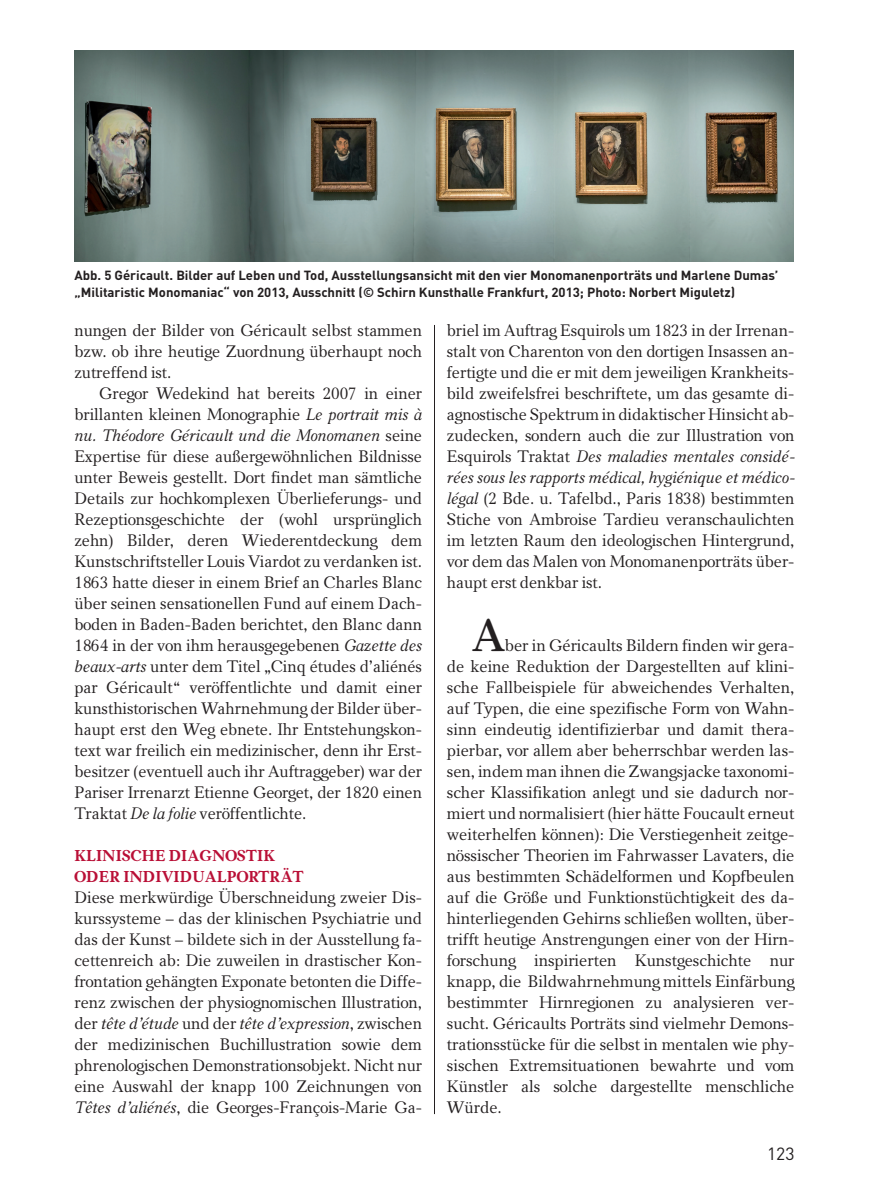
<style>
.page{position:relative;width:869px;height:1191px;background:#fff}
.page>*{position:absolute;margin:0;border:0;box-sizing:border-box;transform-origin:0 0}
.t1{font:600 45.68px "Carniola";color:#231f20}
.t2{font:17.5px "DINOT";color:#231f20}
.t3{font:16.62px/21px "Carniola";letter-spacing:-.005em;color:#231f20;text-align:justify}
.t4{font:700 15.75px/21px "Carniola";letter-spacing:-.005em;color:#b90f36}
.t5{font:700 13.12px/16.6px "DINOT";color:#231f20}
.s1{font-style:italic}
</style>
<div class="page">
<hr style="left:434px;top:325px;width:1px;height:789px;background:#231f20">
<img style="left:74px;top:51px;width:719px;height:210px">
<p class="t5" style="left:74px;top:269px;width:705px">Abb. 5 Géricault. Bilder auf Leben und Tod, Ausstellungsansicht mit den vier Monomanenporträts und Marlene Dumas’ „Militaristic Monomaniac“ von 2013, Ausschnitt (© Schirn Kunsthalle Frankfurt, 2013; Photo: Norbert Miguletz)</p>
<p class="t3" style="left:74px;top:320px;width:349px">nungen der Bilder von Géricault selbst stammen bzw. ob ihre heutige Zuordnung überhaupt noch zutreffend ist.</p>
<p class="t3" style="left:74px;top:383px;width:349px;text-indent:25px">Gregor Wedekind hat bereits 2007 in einer brillanten kleinen Monographie <span class="s1">Le portrait mis à nu. Théodore Géricault und die Monomanen</span> seine Expertise für diese außergewöhnlichen Bildnisse unter Beweis gestellt. Dort findet man sämtliche Details zur hochkomplexen Überlieferungs- und Rezeptionsgeschichte der (wohl ursprünglich zehn) Bilder, deren Wiederentdeckung dem Kunstschriftsteller Louis Viardot zu verdanken ist.<br>1863 hatte dieser in einem Brief an Charles Blanc über seinen sensationellen Fund auf einem Dach&shy;boden in Baden-Baden berichtet, den Blanc dann 1864 in der von ihm herausgegebenen <span class="s1">Gazette des beaux-arts</span> unter dem Titel „Cinq études d’aliénés par Géricault“ veröffentlichte und damit einer kunsthistorischen Wahrnehmung der Bilder über&shy;haupt erst den Weg ebnete. Ihr Entstehungskon&shy;text war freilich ein medizinischer, denn ihr Erst&shy;besitzer (eventuell auch ihr Auftraggeber) war der Pariser Irrenarzt Etienne Georget, der 1820 einen Traktat <span class="s1">De la folie</span> veröffentlichte.</p>
<p class="t4" style="left:74px;top:845px;width:231px">KLINISCHE DIAGNOSTIK<br>ODER INDIVIDUALPORTRÄT</p>
<p class="t3" style="left:74px;top:887px;width:349px">Diese merkwürdige Überschneidung zweier Dis&shy;kurssysteme – das der klinischen Psychiatrie und das der Kunst – bildete sich in der Ausstellung fa&shy;cettenreich ab: Die zuweilen in drastischer Kon&shy;frontation gehängten Exponate betonten die Diffe&shy;renz zwischen der physiognomischen Illustration, der <span class="s1">tête d’étude</span> und der <span class="s1">tête d’expression</span>, zwischen der medizinischen Buchillustration sowie dem phrenologischen Demonstrationsobjekt. Nicht nur eine Auswahl der knapp 100 Zeichnungen von <span class="s1">Têtes d’aliénés</span>, die Georges-François-Marie Ga-</p>
<p class="t3" style="left:446px;top:320px;width:349px;text-align:left">briel im Auftrag Esquirols um 1823 in der Irrenan&shy;stalt von Charenton von den dortigen Insassen an&shy;fertigte und die er mit dem jeweiligen Krankheits&shy;bild zweifelsfrei beschriftete, um das gesamte di&shy;agnostische Spektrum in didaktischer Hinsicht ab&shy;zudecken, sondern auch die zur Illustration von Esquirols Traktat <span class="s1">Des maladies mentales considé&shy;rées sous les rapports médical, hygiénique et médico&shy;légal</span> (2 Bde. u. Tafelbd., Paris 1838) bestimmten Stiche von Ambroise Tardieu veranschaulichten im letzten Raum den ideologischen Hintergrund, vor dem das Malen von Monomanenporträts über&shy;haupt erst denkbar ist.</p>
<h1 class="t1" style="left:471px;top:609px;width:35px">A</h1>
<p class="t3" style="left:446px;top:635px;width:349px;text-indent:58px">ber in Géricaults Bildern finden wir gera&shy;de keine Reduktion der Dargestellten auf klini&shy;sche Fallbeispiele für abweichendes Verhalten, auf Typen, die eine spezifische Form von Wahn&shy;sinn eindeutig identifizierbar und damit thera&shy;pierbar, vor allem aber beherrschbar werden las&shy;sen, indem man ihnen die Zwangsjacke taxonomi&shy;scher Klassifikation anlegt und sie dadurch nor&shy;miert und normalisiert (hier hätte Foucault erneut weiterhelfen können): Die Verstiegenheit zeitge&shy;nössischer Theorien im Fahrwasser Lavaters, die aus bestimmten Schädelformen und Kopfbeulen auf die Größe und Funktionstüchtigkeit des da&shy;hinterliegenden Gehirns schließen wollten, über&shy;trifft heutige Anstrengungen einer von der Hirn&shy;forschung inspirierten Kunstgeschichte nur knapp, die Bildwahrnehmung mittels Einfärbung bestimmter Hirnregionen zu analysieren ver&shy;sucht. Géricaults Porträts sind vielmehr Demons&shy;trationsstücke für die selbst in mentalen wie phy&shy;sischen Extremsituationen bewahrte und vom Künstler als solche dargestellte menschliche Würde.</p>
<p class="t2" style="left:766px;top:1147px;width:29px">123</p>
</div>
